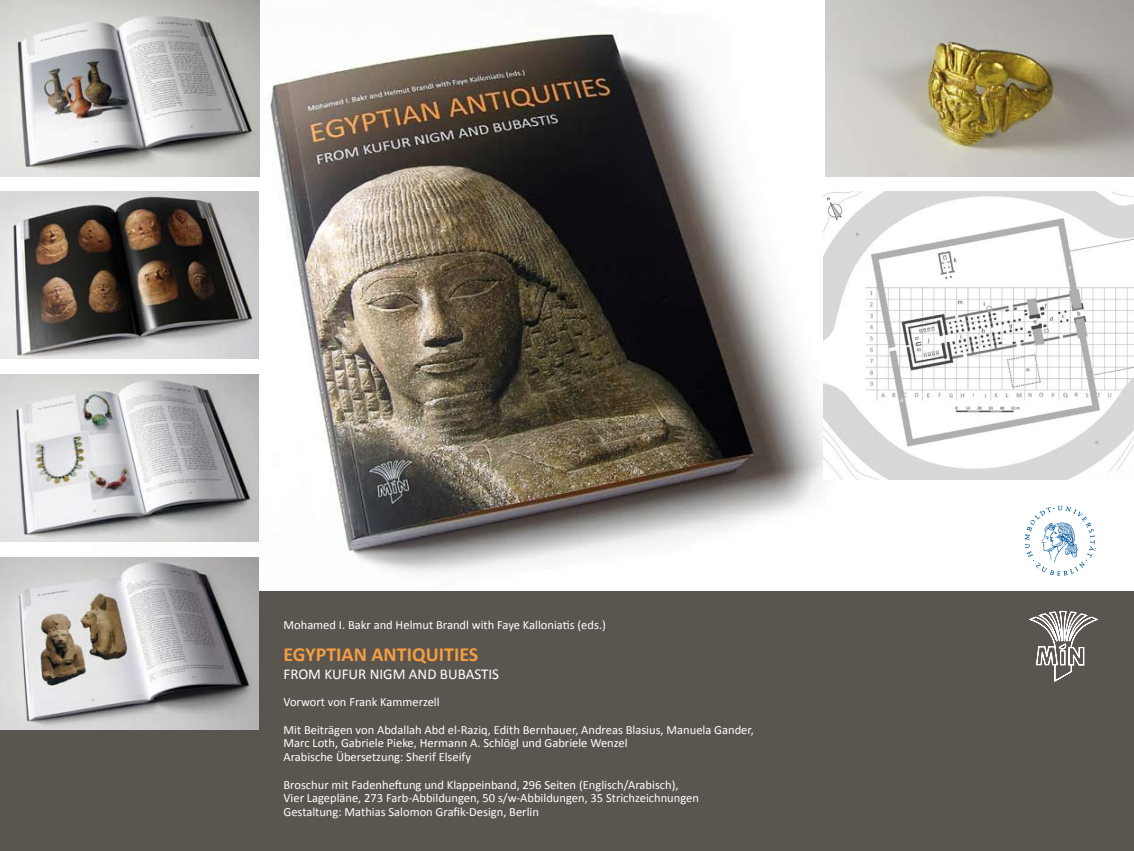
<style>
.page{position:relative;width:1134px;height:851px;background:#fff}
.page>*{position:absolute;margin:0;border:0;box-sizing:border-box;transform-origin:0 0}
.t1{font:700 20px "Calibri";color:#f49d40}
.t2{font:15px "Calibri";color:#fff}
.t3{font:12.5px/13.8px "Calibri";color:#fff}
</style>
<div class="page">
<img style="left:0;top:0;width:1113px;height:573px">
<div style="left:0;top:591px;width:1134px;height:259px;background:#5b5550"></div>
<img style="left:0;top:0;width:259px;height:176px">
<img style="left:0;top:192px;width:259px;height:166px">
<img style="left:0;top:375px;width:259px;height:166px">
<img style="left:0;top:557px;width:259px;height:172px">
<img style="left:823px;top:192px;width:311px;height:287px">
<svg style="left:1025px;top:505px;width:71px;height:71px"></svg>
<img style="left:826px;top:0;width:308px;height:177px">
<svg style="left:1029px;top:611px;width:68px;height:70px"></svg>
<p class="t3" style="left:283px;top:617px;width:324px">Mohamed I. Bakr and Helmut Brandl with Faye Kalloniatis (eds.)</p>
<h1 class="t1" style="left:283px;top:641px;width:196px">EGYPTIAN ANTIQUITIES</h1>
<p class="t2" style="left:283px;top:664px;width:217px">FROM KUFUR NIGM AND BUBASTIS</p>
<p class="t3" style="left:283px;top:694px;width:158px">Vorwort von Frank Kammerzell</p>
<p class="t3" style="left:283px;top:721px;width:472px">Mit Beiträgen von Abdallah Abd el-Raziq, Edith Bernhauer, Andreas Blasius, Manuela Gander,<br>Marc Loth, Gabriele Pieke, Hermann A. Schlögl und Gabriele Wenzel<br>Arabische Übersetzung: Sherif Elseify</p>
<p class="t3" style="left:283px;top:776px;width:417px">Broschur mit Fadenheftung und Klappeinband, 296 Seiten (Englisch/Arabisch),<br>Vier Lagepläne, 273 Farb-Abbildungen, 50 s/w-Abbildungen, 35 Strichzeichnungen<br>Gestaltung: Mathias Salomon Grafik-Design, Berlin</p>
</div>
